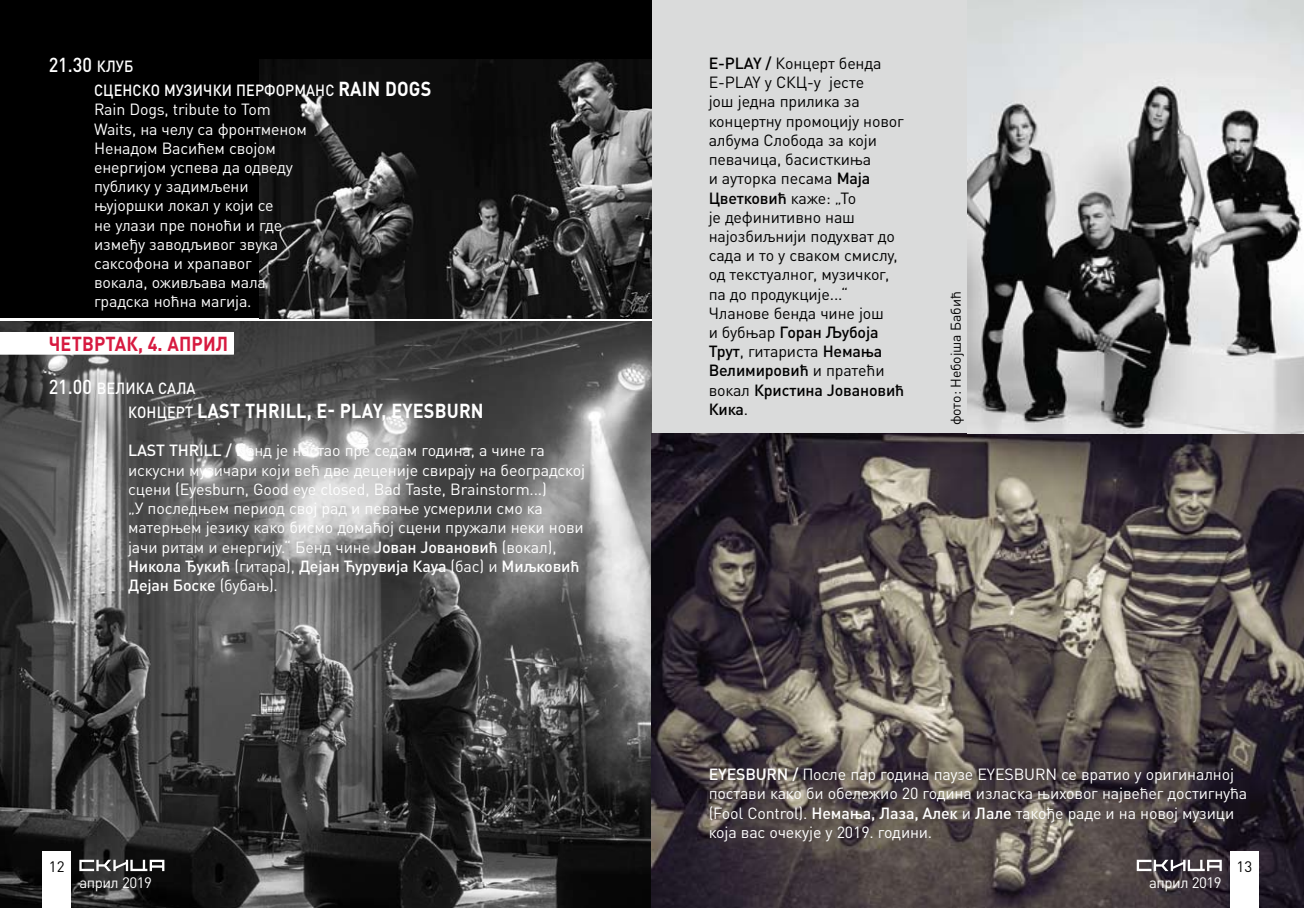
<style>
.page{position:relative;width:1304px;height:908px;background:#fff}
.page>*{position:absolute;margin:0;border:0;box-sizing:border-box;transform-origin:0 0}
.t1{font:700 20px "DIN Pro";letter-spacing:.01em;color:#fff;scale:.9 1}
.t2{font:700 20px "DIN Pro";letter-spacing:.015em;color:#d71a40;scale:.9 1}
.t3{font:500 20px "DIN Pro";color:#fff;scale:.9 1}
.t4{font:16px/19.2px "DIN Pro";letter-spacing:-.01em;color:#fff}
.t5{font:16px/19.2px "DIN Pro";letter-spacing:-.01em;color:#000}
.t6{font:500 16px "DIN Pro";letter-spacing:.01em;color:#fff;scale:.9 1}
.t7{font:15px "DIN Pro";letter-spacing:-.03em;color:#fff}
.t8{font:15px "DIN Pro";color:#000}
.t9{font:14px "DIN Pro";letter-spacing:-.01em;color:#000}
.s1{font-size:16px}
.s2{font-weight:700;font-size:20px}
.s3{font-size:20px}
.s4{font-weight:500;font-size:16px}
.s5{font-weight:500}
</style>
<div class="page">
<img style="left:0;top:321px;width:652px;height:586px">
<svg style="left:0;top:332px;width:234px;height:22px"></svg>
<div style="left:0;top:0;width:652px;height:317px;background:#000"></div>
<div style="left:652px;top:0;width:652px;height:456px;background:#dadbdb"></div>
<img style="left:652px;top:433px;width:652px;height:474px">
<img style="left:968px;top:21px;width:336px;height:412px">
<img style="left:259px;top:60px;width:393px;height:258px">
<div style="left:43px;top:850px;width:28px;height:57px;background:#fff"></div>
<svg style="left:79px;top:859px;width:85px;height:11px"></svg>
<div style="left:1230px;top:850px;width:29px;height:57px;background:#fff"></div>
<svg style="left:1137px;top:859px;width:85px;height:11px"></svg>
<p class="t3" style="left:49px;top:49px;width:75px">21.30 <span class="s1">клуб</span></p>
<p class="t6" style="left:94px;top:77px;width:297px">сценско музички п ерформанс <span class="s2">RAIN</span></p>
<p class="t1" style="left:385px;top:72px;width:14px">DOGS</p>
<p class="t4" style="left:94px;top:98px;width:215px">Rain Dogs, tribute to Tom<br>Waits, на челу са фронтменом<br>Ненадом Васићем својом енергијом успева да одведу публику у задимљени њујоршки локал у који се<br>не улази пре поноћи и где између заводљивог звука саксофона и храпавог вокала, оживљава мала градска ноћна магија.</p>
<p class="t2" style="left:49px;top:326px;width:64px">ЧЕТВРТАК</p>
<p class="t2" style="left:138px;top:326px;width:73px">, 4. АПРИЛ</p>
<p class="t6" style="left:49px;top:375px;width:97px"><span class="s3">21.00</span> ВЕЛИКА</p>
<p class="t6" style="left:158px;top:375px;width:43px">САЛА</p>
<p class="t6" style="left:128px;top:399px;width:12px">КОНЦЕ</p>
<p class="t1" style="left:176px;top:394px;width:340px"><span class="s4">РТ</span> LAST TH RI LL, E- PLAY, ЕYESBURN</p>
<p class="t4" style="left:128px;top:439px;width:458px"><span class="s5">LAST THRILL /</span> Бенд је настао пре седам годинa, а чине га искусни музичари који већ две деценије свирају на београдској сцени (Eyesburn, Good eye closed, Bad Taste, Brainstorm...)<br>„У последњем период свој рад и певање усмерили смо ка матерњем језику како бисмо домаћој сцени пружали неки нови јачи ритам и енергију.“ Бенд чине <span class="s5">Јован Јовановић</span> (вокал),<br><span class="s5">Н икола Ђукић</span> (гитара), <span class="s5">Дејан Ћурувија Каyа</span> (бас) и <span class="s5">М иљковић Дејан Боске</span> (бубањ).</p>
<p class="t5" style="left:709px;top:52px;width:197px"><span class="s5">E-PLAY /</span> Концерт бенда<br>E-PLAY у СКЦ-у јесте<br>још једна прилика за концертну промоцију новог албума Слобода за који певачица, басисткиња<br>и ауторка песама <span class="s5">Маја<br>Цветковић</span> каже: „То<br>је дефинитивно наш најозбиљнији подухват до сада и то у сваком смислу, од текстуалног, музичког, па до продукције...“<br>Чланове бенда чине још<br>и бубњар <span class="s5">Горан Љубоја<br>Трут</span>, гитариста <span class="s5">Н емања<br>Велимировић</span> и пратећи вокал <span class="s5">Кристина Јовановић<br>Кика</span>.</p>
<p class="t9" style="left:945px;top:425px;width:135px;rotate:-90deg">фото: Небојша Бабић</p>
<p class="t4" style="left:709px;top:762px;width:540px"><span class="s5">ЕYESBURN /</span> После пар година паузе ЕYESBURN се вратио у оригиналној постави како би обележио 20 година изласка њиховог највећег достигнућа (Fool Control). <span class="s5">Немања, Лаза, Алек</span> и <span class="s5">Лале</span> такође раде и на новој музици која вас очекује у 2019. години.</p>
<p class="t8" style="left:49px;top:853px;width:17px">12</p>
<p class="t8" style="left:1237px;top:853px;width:17px">13</p>
<p class="t7" style="left:79px;top:870px;width:74px">април 2019</p>
<p class="t7" style="left:1149px;top:870px;width:74px">април 2019</p>
</div>
